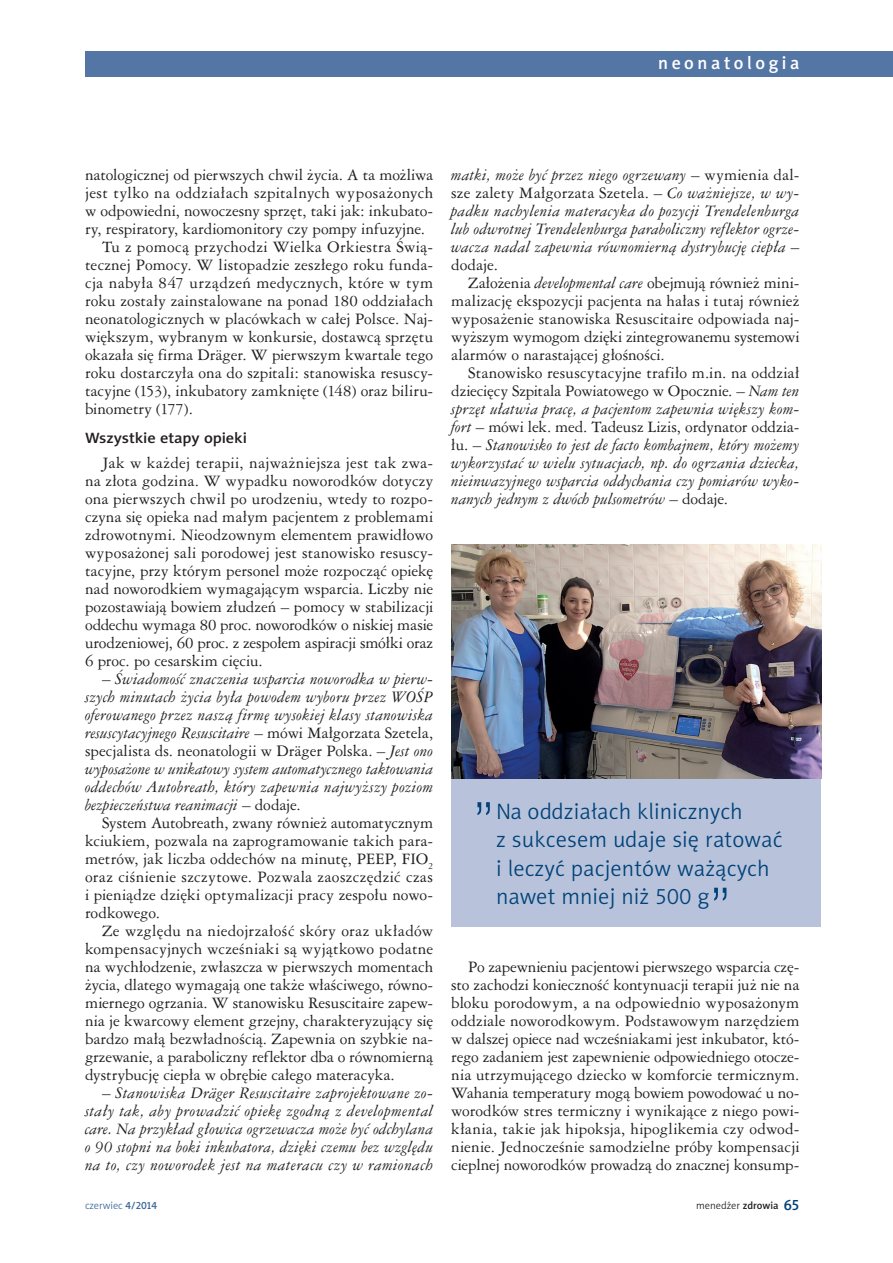
<style>
.page{position:relative;width:893px;height:1263px;background:#fff}
.page>*{position:absolute;margin:0;border:0;box-sizing:border-box;transform-origin:0 0}
.Wybicie{font:52.5px "Swis 721 Lt PL";color:#004279}
.Wybicie-2{font:22.5px/28.5px "Naomi Sans EFN Light";letter-spacing:.005em;color:#004279}
.Belka_prawa{font:18px "Naomi Sans EFN Medium";letter-spacing:.2em;color:#fff}
.tekst{font:15px/18px "Ameri Garmnd PL";letter-spacing:-.005em;color:#231f20;text-align:justify}
.tekst-2{font:italic 15px/18px "Ameri Garmnd PL";letter-spacing:.015em;color:#231f20;text-align:justify}
.srodtytul_1{font:15px "Naomi Sans EFN Medium";letter-spacing:-.01em;color:#231f20;scale:1.1 1}
.t1{font:10.5px "Naomi Sans EFN Light";color:#231f20}
.t2{font:10.5px "Naomi Sans EFN Light";color:#3d6799}
.s1{font-style:normal}
.s2{font-style:italic}
.s3{font-family:"Naomi Sans EFN Medium"}
.s4{font-family:"Naomi Sans EFN Medium";font-size:15px;color:#004279}
</style>
<div class="page">
<div style="left:85px;top:51px;width:808px;height:26px;background:#5476a5"></div>
<div style="left:451px;top:778px;width:370px;height:149px;background:#b8c3db"></div>
<img style="left:451px;top:545px;width:370px;height:234px">
<p class="Belka_prawa" style="left:658px;top:52px;width:143px">neonatologia</p>
<p class="tekst" style="left:85px;top:165px;width:350px">natologicznej od pierwszych chwil życia. A ta możliwa jest tylko na oddziałach szpitalnych wyposażonych w odpowiedni, nowoczesny sprzęt, taki jak: inkubato&shy;ry, respiratory, kardiomonitory czy pompy infuzyjne.</p>
<p class="tekst" style="left:85px;top:237px;width:350px;text-indent:17px">Tu z pomocą przychodzi Wielka Orkiestra Świą&shy;tecznej Pomocy. W listopadzie zeszłego roku funda&shy;cja nabyła 847 urządzeń medycznych, które w tym roku zostały zainstalowane na ponad 180 oddziałach neonatologicznych w placówkach w całej Polsce. Naj&shy;większym, wybranym w konkursie, dostawcą sprzętu okazała się firma Dräger. W pierwszym kwartale tego roku dostarczyła ona do szpitali: stanowiska resuscy&shy;tacyjne (153), inkubatory zamknięte (148) oraz biliru&shy;binometry (177).</p>
<p class="srodtytul_1" style="left:85px;top:429px;width:149px">Wszystkie etapy opieki</p>
<p class="tekst" style="left:85px;top:453px;width:350px;text-indent:17px">Jak w każdej terapii, najważniejsza jest tak zwa&shy;na złota godzina. W wypadku noworodków dotyczy ona pierwszych chwil po urodzeniu, wtedy to rozpo&shy;czyna się opieka nad małym pacjentem z problemami zdrowotnymi. Nieodzownym elementem prawidłowo wyposażonej sali porodowej jest stanowisko resuscy&shy;tacyjne, przy którym personel może rozpocząć opiekę nad noworodkiem wymagającym wsparcia. Liczby nie pozostawiają bowiem złudzeń – pomocy w stabilizacji oddechu wymaga 80 proc. noworodków o niskiej masie urodzeniowej, 60 proc. z zespołem aspiracji smółki oraz 6 proc. po cesarskim cięciu.</p>
<p class="tekst-2" style="left:85px;top:669px;width:350px;text-indent:17px"><span class="s1">–</span> Świadomość znaczenia wsparcia noworodka w pierw&shy;szych minutach życia była powodem wyboru przez WOŚP oferowanego przez naszą firmę wysokiej klasy stanowiska resuscytacyjnego Resuscitaire <span class="s1">– mówi Małgorzata Szetela, specjalista ds. neonatologii w Dräger Polska. –</span> Jest ono wyposażone w unikatowy system automatycznego taktowania oddechów Autobreath, który zapewnia najwyższy poziom bezpieczeństwa reanimacji <span class="s1">– dodaje.</span></p>
<p class="tekst" style="left:85px;top:813px;width:350px;text-indent:17px">System Autobreath, zwany również automatycznym kciukiem, pozwala na zaprogramowanie takich para&shy;metrów, jak liczba oddechów na minutę, PEEP, FIO<sub>2 </sub>oraz ciśnienie szczytowe. Pozwala zaoszczędzić czas i pieniądze dzięki optymalizacji pracy zespołu nowo&shy;rodkowego.</p>
<p class="tekst" style="left:85px;top:921px;width:350px;text-indent:17px">Ze względu na niedojrzałość skóry oraz układów kompensacyjnych wcześniaki są wyjątkowo podatne na wychłodzenie, zwłaszcza w pierwszych momentach życia, dlatego wymagają one także właściwego, równo&shy;miernego ogrzania. W stanowisku Resuscitaire zapew&shy;nia je kwarcowy element grzejny, charakteryzujący się bardzo małą bezwładnością. Zapewnia on szybkie na&shy;grzewanie, a paraboliczny reflektor dba o równomierną dystrybucję ciepła w obrębie całego materacyka.</p>
<p class="tekst-2" style="left:85px;top:1083px;width:350px;text-indent:17px"><span class="s1">–</span> Stanowiska Dräger Resuscitaire zaprojektowane zo&shy;stały tak, aby prowadzić opiekę zgodną z developmental care. Na przykład głowica ogrzewacza może być odchylana o 90 stopni na boki inkubatora, dzięki czemu bez względu na to, czy noworodek jest na materacu czy w ramionach</p>
<p class="tekst-2" style="left:451px;top:165px;width:350px">matki, może być przez niego ogrzewany <span class="s1">– wymienia dal&shy;sze zalety Małgorzata Szetela. –</span> Co ważniejsze, w wy&shy;padku nachylenia materacyka do pozycji Trendelenburga lub odwrotnej Trendelenburga paraboliczny reflektor ogrze&shy;wacza nadal zapewnia równomierną dystrybucję ciepła <span class="s1">– dodaje.</span></p>
<p class="tekst" style="left:451px;top:273px;width:350px;text-indent:17px">Założenia <span class="s2">developmental care</span> obejmują również mini&shy;malizację ekspozycji pacjenta na hałas i tutaj również wyposażenie stanowiska Resuscitaire odpowiada naj&shy;wyższym wymogom dzięki zintegrowanemu systemowi alarmów o narastającej głośności.</p>
<p class="tekst-2" style="left:451px;top:363px;width:350px;text-indent:17px"><span class="s1">Stanowisko resuscytacyjne trafiło m.in. na oddział dziecięcy Szpitala Powiatowego w Opocznie. –</span> Nam ten sprzęt ułatwia pracę, a pacjentom zapewnia większy kom&shy;fort <span class="s1">– mówi lek. med. Tadeusz Lizis, ordynator oddzia&shy;łu. –</span> Stanowisko to jest de facto kombajnem, który możemy wykorzystać w wielu sytuacjach, np. do ogrzania dziecka, nieinwazyjnego wsparcia oddychania czy pomiarów wyko&shy;nanych jednym z dwóch pulsometrów <span class="s1">– dodaje.</span></p>
<p class="Wybicie" style="left:472px;top:788px;width:24px">”</p>
<p class="Wybicie-2" style="left:496px;top:797px;width:288px">Na oddziałach klinicznych<br>z sukcesem udaje się ratować i leczyć pacjentów ważących nawet mniej niż 500 g</p>
<p class="Wybicie" style="left:709px;top:874px;width:24px">”</p>
<p class="tekst" style="left:451px;top:957px;width:350px;text-indent:17px">Po zapewnieniu pacjentowi pierwszego wsparcia czę&shy;sto zachodzi konieczność kontynuacji terapii już nie na bloku porodowym, a na odpowiednio wyposażonym oddziale noworodkowym. Podstawowym narzędziem w dalszej opiece nad wcześniakami jest inkubator, któ&shy;rego zadaniem jest zapewnienie odpowiedniego otocze&shy;nia utrzymującego dziecko w komforcie termicznym.<br>Wahania temperatury mogą bowiem powodować u no&shy;worodków stres termiczny i wynikające z niego powi&shy;kłania, takie jak hipoksja, hipoglikemia czy odwod&shy;nienie. Jednocześnie samodzielne próby kompensacji cieplnej noworodków prowadzą do znacznej konsump-</p>
<p class="t2" style="left:85px;top:1199px;width:73px">czerwiec <span class="s3">4/2014</span></p>
<p class="t1" style="left:696px;top:1199px;width:105px">menedżer <span class="s3">zdrowia</span> <span class="s4">65</span></p>
</div>
